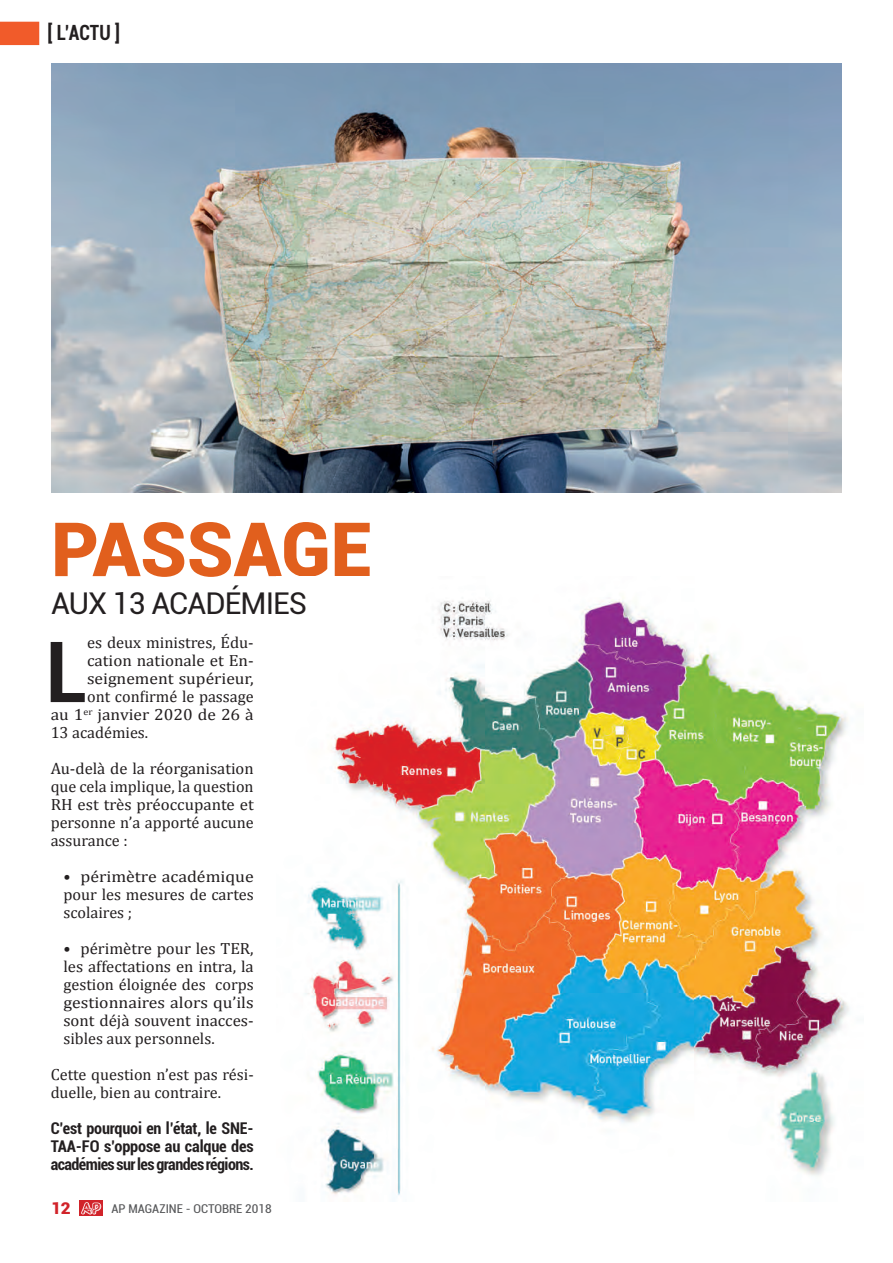
<style>
.page{position:relative;width:893px;height:1263px;background:#fff}
.page>*{position:absolute;margin:0;border:0;box-sizing:border-box;transform-origin:0 0}
.t1{font:700 condensed 84.6px "Roboto";color:#231f20}
.t2{font:900 75px "Roboto";color:#e15f1d}
.t3{font:30px "Roboto";letter-spacing:-.03em;color:#231f20}
.t4{font:700 condensed 21px "Roboto";color:#231f20;scale:.9 1}
.t5{font:16.2px/18px "Cambria";color:#231f20;text-align:justify}
.t6{font:700 condensed 16.2px/18px "Roboto";letter-spacing:-.035em;color:#231f20;text-align:justify}
.t7{font:16.2px "Cambria";color:#231f20;scale:1.07 1}
.t8{font:16.2px "Cambria";color:#231f20;scale:1.05 1}
.t9{font:16.2px "Cambria";color:#231f20;scale:1.08 1}
.t10{font:900 16.2px "Roboto";color:#d1232a;scale:1.06 1}
.t11{font:condensed 12.15px "Roboto";color:#57585a;scale:1.06 1}
</style>
<div class="page">
<img style="left:51px;top:64px;width:791px;height:429px">
<svg style="left:137px;top:63px;width:46px;height:430px"></svg>
<img style="left:183px;top:63px;width:54px;height:430px">
<img style="left:317px;top:597px;width:532px;height:598px">
<svg style="left:80px;top:1201px;width:23px;height:15px"></svg>
<svg style="left:81px;top:1202px;width:20px;height:12px"></svg>
<svg style="left:0;top:21px;width:40px;height:25px"></svg>
<svg style="left:305px;top:597px;width:71px;height:466px"></svg>
<p class="t4" style="left:47px;top:18px;width:82px">[ L’ACTU ]</p>
<h2 class="t2" style="left:51px;top:496px;width:323px">PASSAGE</h2>
<h3 class="t3" style="left:51px;top:582px;width:258px">AUX 13 ACADÉMIES</h3>
<h1 class="t1" style="left:46px;top:613px;width:43px">L</h1>
<p class="t5" style="left:87px;top:633px;width:168px">es deux ministres, Édu-</p>
<p class="t8" style="left:87px;top:651px;width:160px">cation nationale et En-</p>
<p class="t9" style="left:87px;top:669px;width:156px">seignement supérieur,</p>
<p class="t5" style="left:87px;top:687px;width:168px">ont confirmé le passage</p>
<p class="t7" style="left:51px;top:705px;width:191px">au 1<sup>er</sup> janvier 2020 de 26 à</p>
<p class="t5" style="left:51px;top:723px;width:99px">13 académies.</p>
<p class="t5" style="left:51px;top:759px;width:205px">Au-delà de la réorganisation que cela implique, la question RH est très préoccupante et personne n’a apporté aucune assurance :</p>
<p class="t5" style="left:63px;top:867px;width:192px">• périmètre académique pour les mesures de cartes scolaires ;</p>
<p class="t5" style="left:63px;top:939px;width:192px">• périmètre pour les TER, les affectations en intra, la gestion éloignée des corps gestionnaires alors qu’ils sont déjà souvent inacces&shy;sibles aux personnels.</p>
<p class="t5" style="left:51px;top:1065px;width:205px">Cette question n’est pas rési&shy;duelle, bien au contraire.</p>
<p class="t6" style="left:51px;top:1119px;width:205px">C’est pourquoi en l’état, le SNE-TAA-FO s’oppose au calque des académies sur les grandes régions.</p>
<p class="t10" style="left:51px;top:1197px;width:20px">12</p>
<p class="t11" style="left:111px;top:1201px;width:153px">AP MAGAZINE - OCTOBRE 2018</p>
</div>
